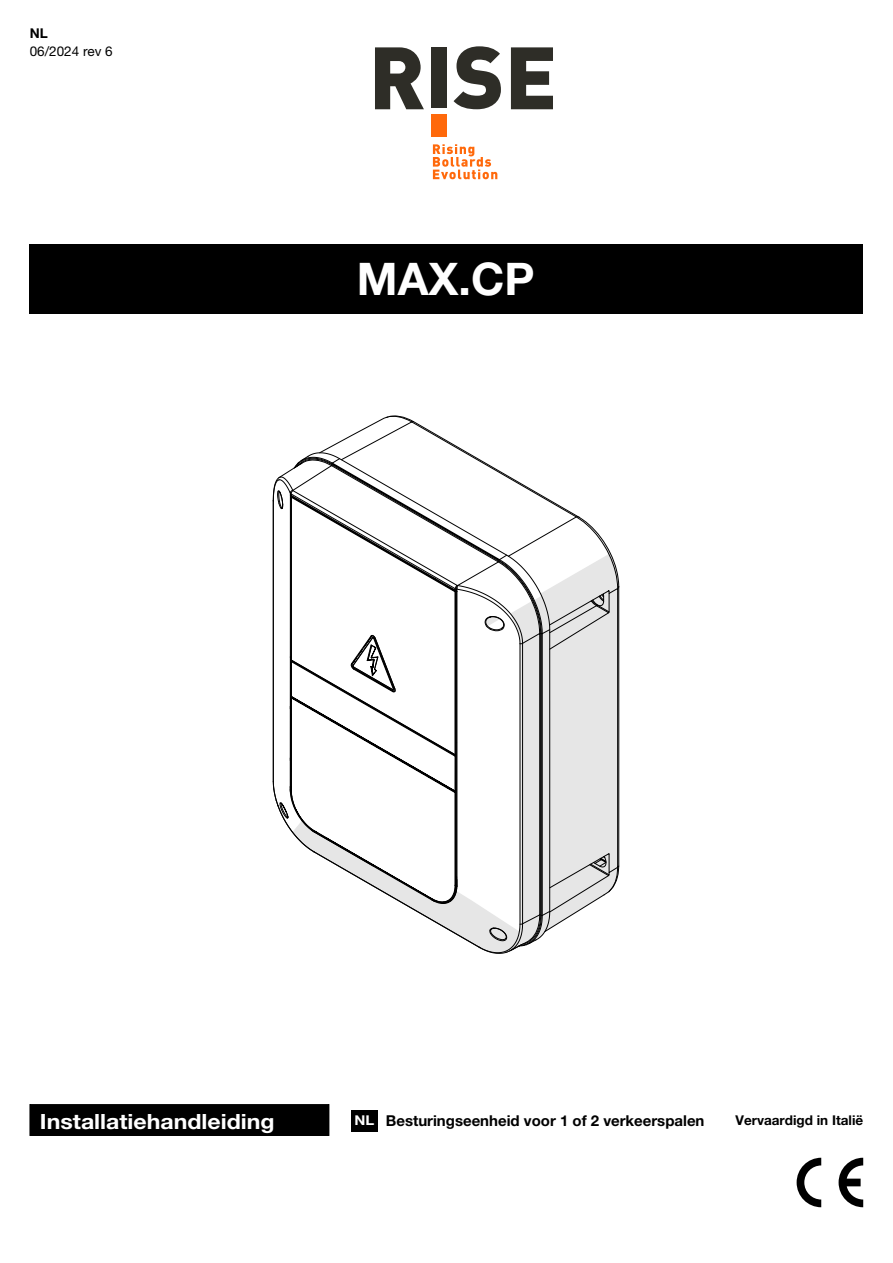
<style>
.page{position:relative;width:893px;height:1263px;background:#fff}
.page>*{position:absolute;margin:0;border:0;box-sizing:border-box;transform-origin:0 0}
.t1{font:700 45px "Helvetica Neue LT Pro";color:#fff}
.t2{font:700 21px "Helvetica Neue LT Pro";color:#fff;scale:1.1 1}
.t3{font:700 15px "Helvetica Neue LT Pro";color:#000}
.t4{font:700 13.5px "Helvetica Neue LT Pro";color:#000}
.t5{font:13.5px "Helvetica Neue LT Pro";color:#000}
.s1{font-size:13.5px;color:#fff}
</style>
<div class="page">
<div style="left:30px;top:244px;width:833px;height:69px;background:#000"></div>
<svg style="left:797px;top:1158px;width:24px;height:49px"></svg>
<svg style="left:839px;top:1158px;width:24px;height:49px"></svg>
<div style="left:30px;top:1104px;width:299px;height:31px;background:#000"></div>
<div style="left:30px;top:1104px;width:299px;height:31px;border:1px solid #000"></div>
<div style="left:351px;top:1110px;width:26px;height:21px;background:#000"></div>
<svg style="left:255px;top:46px;width:364px;height:908px"></svg>
<p class="t4" style="left:30px;top:25px;width:20px">NL</p>
<p class="t5" style="left:30px;top:43px;width:85px">06/2024 rev 6</p>
<h1 class="t1" style="left:357px;top:251px;width:179px">MAX.CP</h1>
<h2 class="t2" style="left:40px;top:1109px;width:215px">Installatiehandleiding</h2>
<p class="t3" style="left:354px;top:1111px;width:352px"><span class="s1">NL</span> Besturingseenheid voor 1 of 2 verkeerspalen</p>
<p class="t4" style="left:735px;top:1111px;width:129px">Vervaardigd in Italië</p>
</div>
